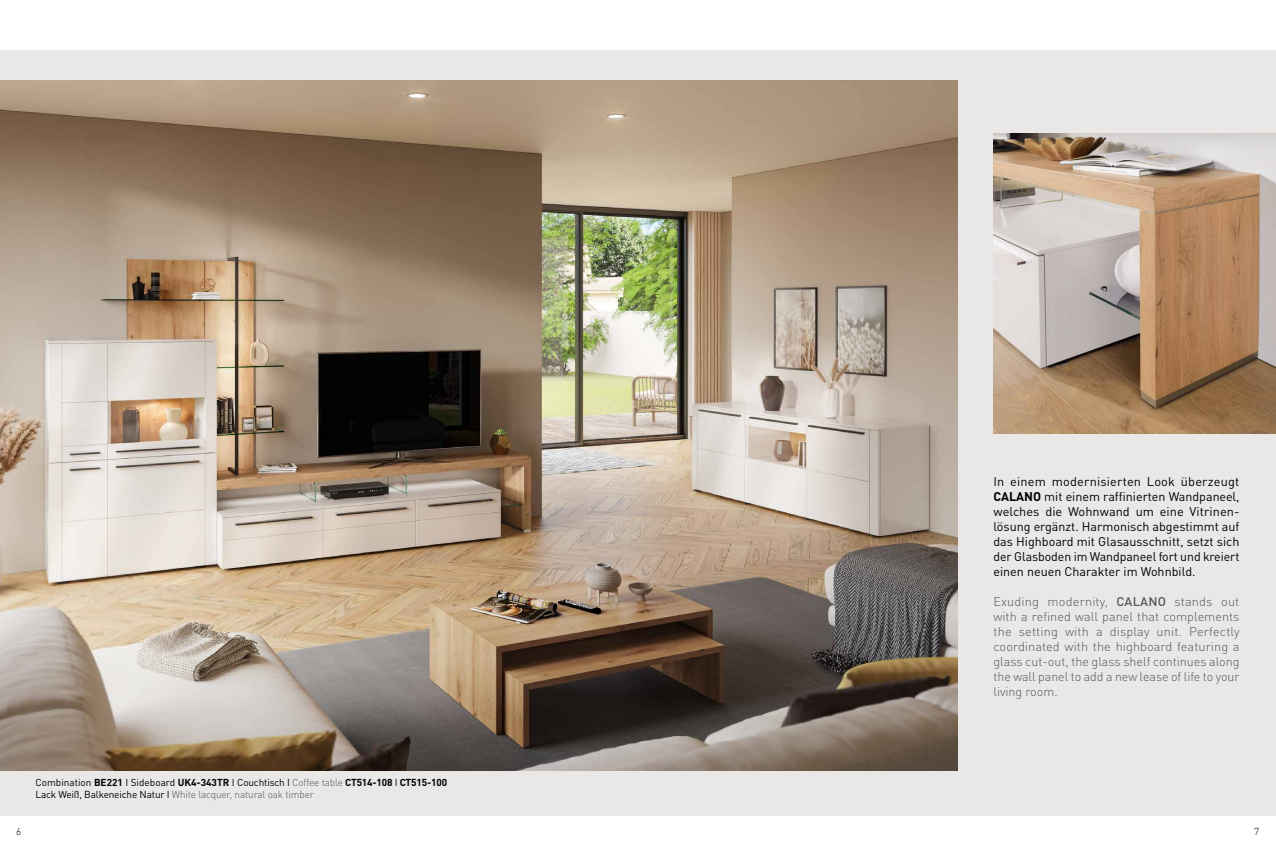
<style>
.page{position:relative;width:1276px;height:851px;background:#fff}
.page>*{position:absolute;margin:0;border:0;box-sizing:border-box;transform-origin:0 0}
.t1{font:12.5px/15px "DIN Pro";color:#000;text-align:justify}
.t2{font:300 12.5px/15px "DIN Pro";color:#575756;text-align:justify}
.t3{font:10px/12px "DIN Pro";color:#000}
.t4{font:300 10px "DIN Pro";color:#000}
.s1{font-weight:700}
.s2{font-weight:300;color:#575756}
.s3{font-weight:500}
</style>
<div class="page">
<div style="left:0;top:50px;width:1276px;height:766px;background:#eae8e6"></div>
<img style="left:993px;top:133px;width:283px;height:300px">
<img style="left:0;top:80px;width:957px;height:690px">
<p class="t3" style="left:35px;top:776px;width:413px">Combination <span class="s1">BE221</span> I Sideboard <span class="s1">UK4-343TR</span> I Couchtisch I <span class="s2">Coffee table</span> <span class="s1">CT514-108</span> I <span class="s1">CT515-100<br></span>Lack Weiß, Balkeneiche Natur I <span class="s2">White lacquer, natural oak timber</span></p>
<p class="t1" style="left:993px;top:473px;width:247px">In einem modernisierten Look überzeugt <span class="s1">CALANO</span> mit einem raffinierten Wandpaneel, welches die Wohnwand um eine Vitrinen&shy;lösung ergänzt. Harmonisch abgestimmt auf das Highboard mit Glasausschnitt, setzt sich der Glasboden im Wandpaneel fort und kreiert einen neuen Charakter im Wohnbild.</p>
<p class="t2" style="left:993px;top:592px;width:248px">Exuding modernity, <span class="s3">CALANO</span> stands out with a refined wall panel that complements the setting with a display unit. Perfectly coordinated with the highboard featuring a glass cut-out, the glass shelf continues along the wall panel to add a new lease of life to your living room.</p>
<p class="t4" style="left:16px;top:823px;width:7px">6</p>
<p class="t4" style="left:1254px;top:823px;width:7px">7</p>
</div>
